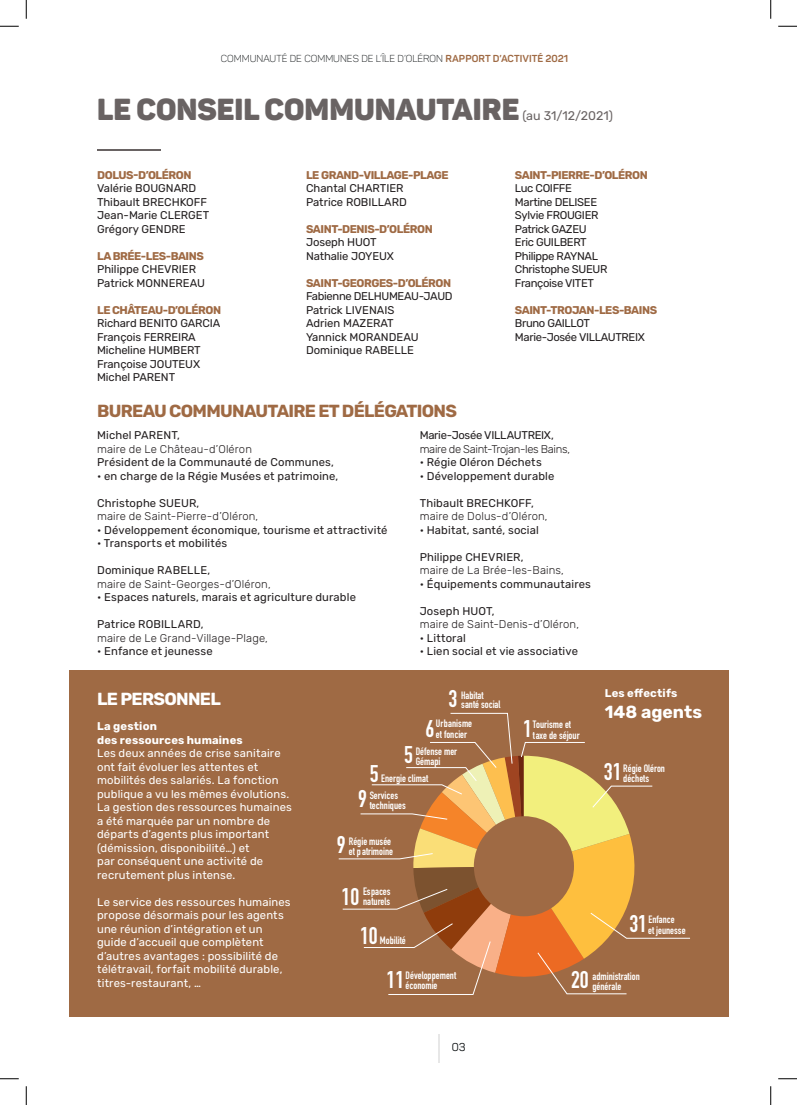
<style>
.page{position:relative;width:797px;height:1105px;background:#fff}
.page>*{position:absolute;margin:0;border:0;box-sizing:border-box;transform-origin:0 0}
.t1{font:30px "Panton Black Caps";color:#696363}
.t2{font:23.75px "DIN Engschrift Std";color:#fff}
.rubrique{font:700 17.5px "Rubik";letter-spacing:-.04em;color:#9f6a44}
.rubrique-2{font:700 17.5px "Rubik";letter-spacing:-.04em;color:#fff}
.texte_courant{font:700 17.5px "Rubik";color:#fff}
.t3{font:12.5px "Rubik";color:#696363}
.texte_courant-2{font:11.25px/13.5px "Rubik";letter-spacing:.01em;color:#fff}
.texte_courant-3{font:11.25px "Rubik";letter-spacing:.01em;color:#231f20}
.rubrique-3{font:11.25px/13.5px "Rubik";letter-spacing:-.01em;color:#231f20}
.texte_courant-4{font:300 11.25px "Rubik";letter-spacing:.01em;color:#231f20}
.rubrique-4{font:700 11.25px/13.5px "Rubik";letter-spacing:-.04em;color:#9f6a44}
.rubrique-5{font:11.25px "Rubik";letter-spacing:-.03em;color:#231f20}
.texte_courant-5{font:700 11.25px "Rubik";letter-spacing:.015em;color:#fff}
.texte_courant-6{font:300 11.25px "Rubik";letter-spacing:-.03em;color:#231f20}
.texte_courant-7{font:11.25px "Rubik";letter-spacing:-.025em;color:#231f20}
.t4{font:11.25px "Panton";color:#0d1113}
.t5{font:10.62px/10.6px "DIN Engschrift Std";color:#fff}
.t6{font:10.5px "DIN Engschrift Std";color:#fff}
.t7{font:10px "Panton Light Caps";color:#0d1113}
.s1{font-family:"Panton";font-weight:700;color:#9f6a44}
.s2{font-weight:700;color:#9f6a44}
.s3{font-weight:400;color:#231f20}
</style>
<div class="page">
<hr style="left:438px;top:1034px;width:2px;height:28px;background:#0d1113">
<hr style="left:97px;top:149px;width:63px;height:1px;background:#696363">
<div style="left:69px;top:670px;width:659px;height:346px;background:#9f6a44"></div>
<svg style="left:338px;top:713px;width:352px;height:282px"></svg>
<svg style="left:0;top:25px;width:19px;height:2px"></svg>
<svg style="left:778px;top:25px;width:19px;height:2px"></svg>
<svg style="left:0;top:1078px;width:19px;height:1px"></svg>
<svg style="left:778px;top:1078px;width:19px;height:1px"></svg>
<svg style="left:25px;top:0;width:2px;height:19px"></svg>
<svg style="left:25px;top:1086px;width:2px;height:19px"></svg>
<svg style="left:770px;top:0;width:1px;height:19px"></svg>
<svg style="left:770px;top:1086px;width:1px;height:19px"></svg>
<p class="t7" style="left:221px;top:53px;width:349px">COMMUNAUTÉ DE COMMUNES DE L’ÎLE D’OLÉRON <span class="s1">RAPPORT D’ACTIVITÉ 2021</span></p>
<p class="t1" style="left:97px;top:90px;width:424px">LE CONSEIL COMMUNAUTAIRE</p>
<p class="t3" style="left:522px;top:109px;width:92px">(au 31/12/2021)</p>
<p class="rubrique-3" style="left:97px;top:168px;width:101px"><span class="s2">DOLUS-D’OLÉRON<br></span>Valérie BOUGNARD</p>
<p class="rubrique-3" style="left:97px;top:195px;width:114px">Thibault BRECHKOFF<br>Jean-Marie CLERGET<br>Grégory GENDRE</p>
<p class="rubrique-3" style="left:97px;top:249px;width:109px"><span class="s2">LA BRÉE-LES-BAINS<br></span>Philippe CHEVRIER<br>Patrick MONNEREAU</p>
<p class="rubrique-3" style="left:97px;top:303px;width:125px;text-align:justify"><span class="s2">LE CHÂTEAU-D’OLÉRON </span>Richard BENITO GARCIA François FERREIRA</p>
<p class="rubrique-3" style="left:97px;top:344px;width:105px">Micheline HUMBERT</p>
<p class="rubrique-3" style="left:97px;top:357px;width:104px">Françoise JOUTEUX</p>
<p class="rubrique-3" style="left:97px;top:371px;width:79px">Michel PARENT</p>
<p class="rubrique-3" style="left:306px;top:168px;width:144px"><span class="s2">LE GRAND-VILLAGE-PLAGE<br></span>Chantal CHARTIER<br>Patrice ROBILLARD</p>
<p class="rubrique-4" style="left:306px;top:222px;width:128px">SAINT-DENIS-D’OLÉRON</p>
<p class="rubrique-3" style="left:306px;top:236px;width:72px">Joseph HUOT</p>
<p class="rubrique-3" style="left:306px;top:249px;width:89px">Nathalie JOYEUX</p>
<p class="rubrique-4" style="left:306px;top:276px;width:148px">SAINT-GEORGES-D’OLÉRON<br><span class="s3">Fabienne DELHUMEAU-JAUD</span></p>
<p class="rubrique-3" style="left:306px;top:303px;width:90px">Patrick LIVENAIS</p>
<p class="rubrique-3" style="left:306px;top:317px;width:89px">Adrien MAZERAT</p>
<p class="rubrique-3" style="left:306px;top:330px;width:114px">Yannick MORANDEAU</p>
<p class="rubrique-3" style="left:306px;top:344px;width:109px">Dominique RABELLE</p>
<p class="rubrique" style="left:97px;top:401px;width:361px">BUREAU COMMUNAUTAIRE ET DÉLÉGATIONS</p>
<p class="rubrique-4" style="left:515px;top:168px;width:134px">SAINT-PIERRE-D’OLÉRON<br><span class="s3">Luc COIFFE</span></p>
<p class="rubrique-5" style="left:515px;top:195px;width:84px">Martine DELISEE</p>
<p class="rubrique-5" style="left:515px;top:209px;width:85px">Sylvie FROUGIER</p>
<p class="rubrique-5" style="left:515px;top:222px;width:73px">Patrick GAZEU</p>
<p class="rubrique-5" style="left:515px;top:236px;width:73px">Eric GUILBERT</p>
<p class="rubrique-5" style="left:515px;top:249px;width:85px">Philippe RAYNAL</p>
<p class="rubrique-5" style="left:515px;top:263px;width:94px">Christophe SUEUR</p>
<p class="rubrique-5" style="left:515px;top:276px;width:81px">Françoise VITET</p>
<p class="rubrique-4" style="left:515px;top:303px;width:144px">SAINT-TROJAN-LES-BAINS<br><span class="s3">Bruno GAILLOT</span></p>
<p class="rubrique-5" style="left:515px;top:330px;width:131px">Marie-Josée VILLAUTREIX</p>
<p class="texte_courant-3" style="left:97px;top:429px;width:84px">Michel PARENT,</p>
<p class="texte_courant-4" style="left:97px;top:442px;width:156px">maire de Le Château-d’Oléron</p>
<p class="texte_courant-3" style="left:97px;top:456px;width:238px">Président de la Communauté de Communes,</p>
<p class="texte_courant-3" style="left:97px;top:469px;width:243px">• en charge de la Régie Musées et patrimoine,</p>
<p class="texte_courant-3" style="left:97px;top:496px;width:104px">Christophe SUEUR,</p>
<p class="texte_courant-4" style="left:97px;top:510px;width:163px">maire de Saint-Pierre-d’Oléron,</p>
<p class="texte_courant-3" style="left:97px;top:523px;width:292px">• Développement économique, tourisme et attractivité</p>
<p class="texte_courant-3" style="left:97px;top:537px;width:132px">• Transports et mobilités</p>
<p class="texte_courant-3" style="left:97px;top:564px;width:114px">Dominique RABELLE,</p>
<p class="texte_courant-4" style="left:97px;top:577px;width:175px">maire de Saint-Georges-d’Oléron,</p>
<p class="texte_courant-3" style="left:97px;top:591px;width:260px">• Espaces naturels, marais et agriculture durable</p>
<p class="texte_courant-3" style="left:97px;top:618px;width:108px">Patrice ROBILLARD,</p>
<p class="texte_courant-4" style="left:97px;top:631px;width:172px">maire de Le Grand-Village-Plage,</p>
<p class="texte_courant-3" style="left:97px;top:645px;width:117px">• Enfance et jeunesse</p>
<p class="texte_courant-7" style="left:420px;top:429px;width:135px">Marie-Josée VILLAUTREIX,</p>
<p class="texte_courant-6" style="left:420px;top:442px;width:152px">maire de Saint-Trojan-les Bains,</p>
<p class="texte_courant-3" style="left:420px;top:456px;width:123px">• Régie Oléron Déchets</p>
<p class="texte_courant-3" style="left:420px;top:469px;width:136px">• Développement durable</p>
<p class="texte_courant-3" style="left:420px;top:496px;width:116px">Thibault BRECHKOFF,</p>
<p class="texte_courant-4" style="left:420px;top:510px;width:129px">maire de Dolus-d’Oléron,</p>
<p class="texte_courant-3" style="left:420px;top:523px;width:121px">• Habitat, santé, social</p>
<p class="texte_courant-3" style="left:420px;top:550px;width:105px">Philippe CHEVRIER,</p>
<p class="texte_courant-4" style="left:420px;top:564px;width:146px">maire de La Brée-les-Bains,</p>
<p class="texte_courant-3" style="left:420px;top:577px;width:173px">• Équipements communautaires</p>
<p class="texte_courant-3" style="left:420px;top:604px;width:76px">Joseph HUOT,</p>
<p class="texte_courant-4" style="left:420px;top:618px;width:161px">maire de Saint-Denis-d’Oléron,</p>
<p class="texte_courant-3" style="left:420px;top:631px;width:48px">• Littoral</p>
<p class="texte_courant-3" style="left:420px;top:645px;width:160px">• Lien social et vie associative</p>
<p class="rubrique-2" style="left:97px;top:689px;width:125px">LE PERSONNEL</p>
<p class="texte_courant-5" style="left:97px;top:720px;width:61px">La gestion</p>
<p class="texte_courant-5" style="left:97px;top:734px;width:147px">des ressources humaines</p>
<p class="texte_courant-2" style="left:97px;top:747px;width:196px">Les deux années de crise sanitaire ont fait évoluer les attentes et mobilités des salariés. La fonction publique a vu les mêmes évolutions.<br>La gestion des ressources humaines a été marquée par un nombre de départs d’agents plus important (démission, disponibilité…) et<br>par conséquent une activité de recrutement plus intense.</p>
<p class="texte_courant-2" style="left:97px;top:895px;width:195px">Le service des ressources humaines propose désormais pour les agents une réunion d’intégration et un guide d’accueil que complètent d’autres avantages : possibilité de télétravail, forfait mobilité durable, titres-restaurant, …</p>
<h2 class="t2" style="left:448px;top:684px;width:10px">3</h2>
<p class="t6" style="left:461px;top:689px;width:24px">Habitat</p>
<p class="t5" style="left:461px;top:699px;width:41px">santé social</p>
<h2 class="t2" style="left:425px;top:714px;width:10px">6</h2>
<p class="t5" style="left:436px;top:718px;width:38px">Urbanisme et foncier</p>
<h2 class="t2" style="left:404px;top:741px;width:10px">5</h2>
<p class="t5" style="left:416px;top:745px;width:43px">Défense mer<br>Gémapi</p>
<h2 class="t2" style="left:370px;top:759px;width:10px">5</h2>
<p class="t5" style="left:381px;top:773px;width:49px">Energie climat</p>
<h2 class="t2" style="left:358px;top:784px;width:10px">9</h2>
<p class="t6" style="left:369px;top:789px;width:30px">Services</p>
<p class="t5" style="left:370px;top:800px;width:38px">techniques</p>
<p class="t5" style="left:349px;top:836px;width:46px">Régie musée et patrimoine</p>
<h2 class="t2" style="left:337px;top:831px;width:10px">9</h2>
<p class="t5" style="left:363px;top:885px;width:29px">Espaces naturels</p>
<h2 class="t2" style="left:341px;top:882px;width:19px">10</h2>
<h2 class="t2" style="left:360px;top:922px;width:19px">10</h2>
<p class="t5" style="left:380px;top:935px;width:27px">Mobilité</p>
<h2 class="t2" style="left:523px;top:714px;width:10px">1</h2>
<p class="t5" style="left:533px;top:730px;width:48px">taxe de séjour</p>
<p class="t5" style="left:533px;top:719px;width:40px">Tourisme et</p>
<p class="texte_courant-5" style="left:604px;top:687px;width:74px">Les effectifs</p>
<p class="texte_courant" style="left:604px;top:703px;width:99px">148 agents</p>
<h2 class="t2" style="left:604px;top:758px;width:19px">31</h2>
<p class="t5" style="left:623px;top:763px;width:43px">Régie Oléron déchets</p>
<h2 class="t2" style="left:629px;top:910px;width:19px">31</h2>
<p class="t6" style="left:648px;top:913px;width:28px">Enfance</p>
<p class="t5" style="left:648px;top:924px;width:39px">et jeunesse</p>
<h2 class="t2" style="left:386px;top:966px;width:19px">11</h2>
<h2 class="t2" style="left:571px;top:966px;width:19px">20</h2>
<p class="t5" style="left:405px;top:970px;width:52px">Développement économie</p>
<p class="t5" style="left:592px;top:971px;width:49px">administration générale</p>
<p class="t4" style="left:452px;top:1040px;width:15px">03</p>
</div>
